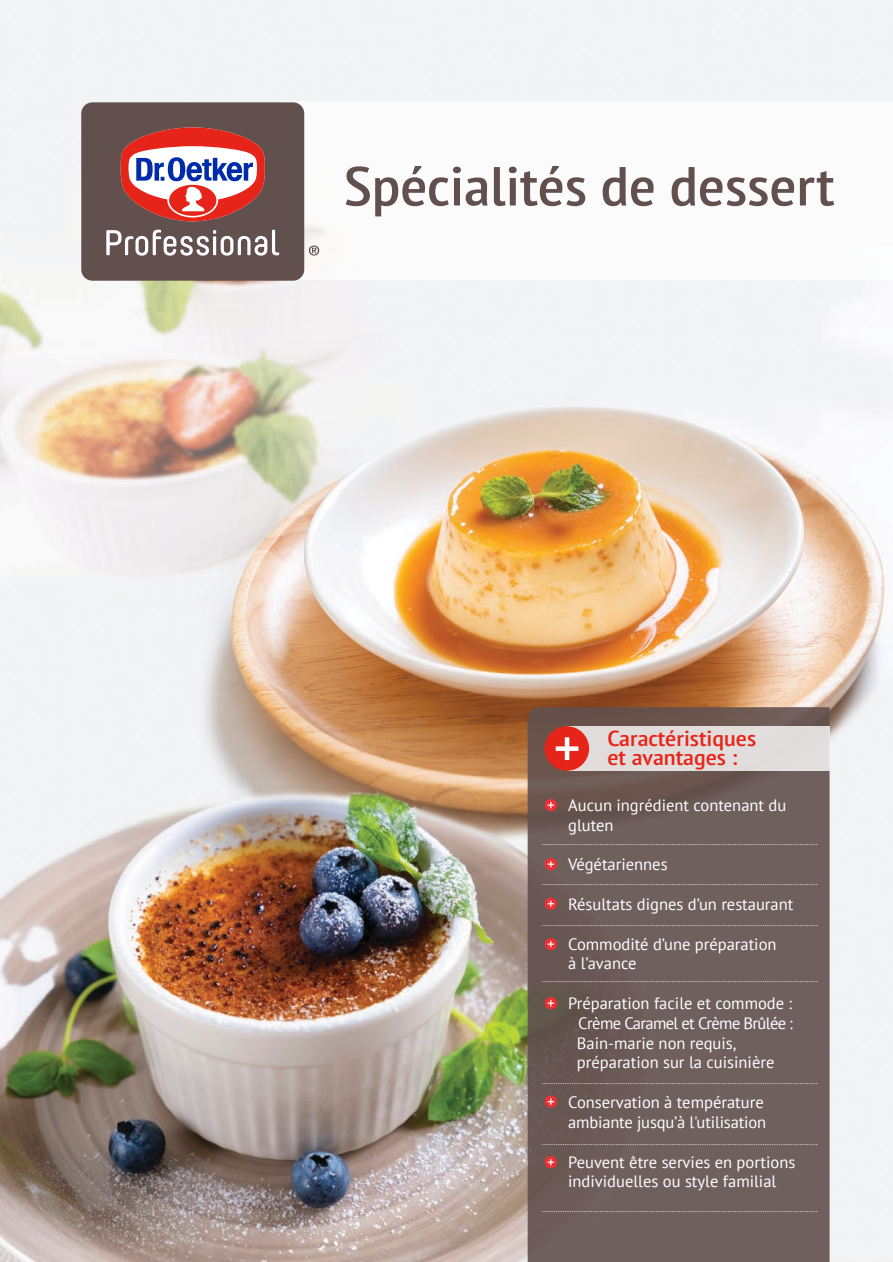
<style>
.page{position:relative;width:893px;height:1262px;background:#fff}
.page>*{position:absolute;margin:0;border:0;box-sizing:border-box;transform-origin:0 0}
.t1{font:600 condensed 54.75px "PT Sans Pro";color:#61504e;scale:1.18 1}
.t2{font:600 condensed 21.75px/18.6px "PT Sans Pro";color:#e72419;scale:1.23 1}
.t3{font:16.5px/19.8px "PT Sans";color:#fff}
.t4{font:9px "PT Sans";color:#fff;scale:.93 1}
</style>
<div class="page">
<img style="left:0;top:0;width:892px;height:1262px">
<svg style="left:527px;top:707px;width:302px;height:555px;background:#6d5d5a"></svg>
<div style="left:278px;top:102px;width:614px;height:178px;background:#fff"></div>
<div style="left:81px;top:102px;width:223px;height:179px;background:#61504e;border-radius:11px"></div>
<svg style="left:120px;top:127px;width:145px;height:95px"></svg>
<svg style="left:106px;top:230px;width:173px;height:26px"></svg>
<svg style="left:309px;top:245px;width:10px;height:10px"></svg>
<div style="left:567px;top:726px;width:263px;height:44px;background:#e1dddb"></div>
<div style="left:544px;top:726px;width:45px;height:44px;background:#e72419;border-radius:50%"></div>
<svg style="left:555px;top:737px;width:23px;height:23px"></svg>
<svg style="left:544px;top:799px;width:13px;height:12px"></svg>
<svg style="left:544px;top:1156px;width:13px;height:12px"></svg>
<svg style="left:544px;top:1095px;width:13px;height:13px"></svg>
<svg style="left:544px;top:938px;width:13px;height:12px"></svg>
<svg style="left:544px;top:997px;width:13px;height:12px"></svg>
<svg style="left:544px;top:897px;width:13px;height:13px"></svg>
<svg style="left:544px;top:858px;width:13px;height:12px"></svg>
<h1 class="t1" style="left:344px;top:151px;width:417px">Spécialités de dessert</h1>
<h2 class="t2" style="left:607px;top:729px;width:123px">Caractéristiques et avantages :</h2>
<h3 class="t3" style="left:568px;top:795px;width:220px">Aucun ingrédient contenant du gluten</h3>
<h3 class="t3" style="left:568px;top:854px;width:101px">Végétariennes</h3>
<h3 class="t3" style="left:568px;top:894px;width:227px">Résultats dignes d’un restaurant</h3>
<h3 class="t3" style="left:568px;top:933px;width:210px">Commodité d’une préparation à l’avance</h3>
<h3 class="t3" style="left:577px;top:993px;width:217px;text-indent:-9px">Préparation facile et commode :<br>Crème Caramel et Crème Brûlée :<br>Bain-marie non requis, préparation sur la cuisinière</h3>
<h3 class="t3" style="left:568px;top:1092px;width:199px">Conservation à température ambiante jusqu’à l'utilisation</h3>
<h3 class="t3" style="left:568px;top:1151px;width:229px">Peuvent être servies en portions individuelles ou style familial</h3>
<p class="t4" style="left:541px;top:836px;width:298px">.......................................................................................................................</p>
<p class="t4" style="left:541px;top:876px;width:298px">.......................................................................................................................</p>
<p class="t4" style="left:541px;top:916px;width:298px">.......................................................................................................................</p>
<p class="t4" style="left:541px;top:972px;width:298px">.......................................................................................................................</p>
<p class="t4" style="left:541px;top:1075px;width:298px">.......................................................................................................................</p>
<p class="t4" style="left:541px;top:1135px;width:298px">.......................................................................................................................</p>
<p class="t4" style="left:541px;top:1202px;width:298px">.......................................................................................................................</p>
</div>
